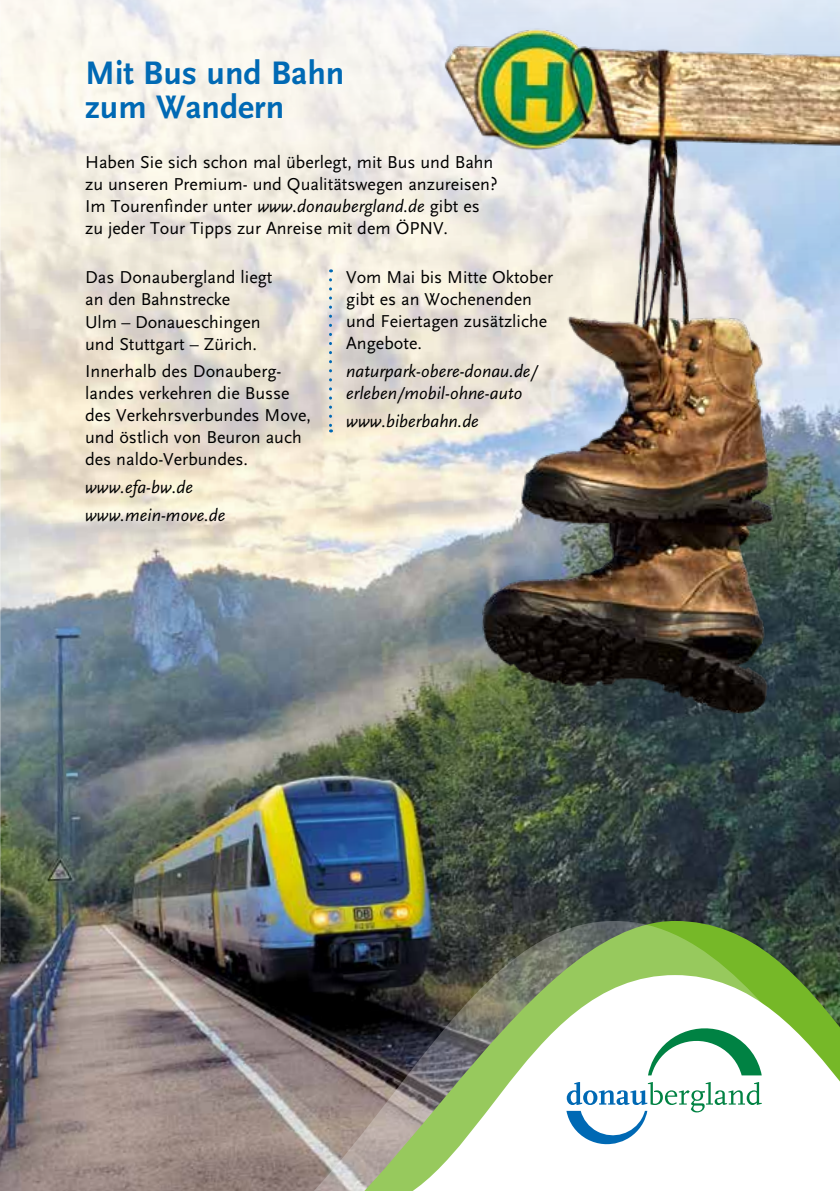
<style>
.page{position:relative;width:840px;height:1191px;background:#fff}
.page>*{position:absolute;margin:0;border:0;box-sizing:border-box;transform-origin:0 0}
.t1{font:700 34px/34px "Scala Sans OT";color:#0069b4}
.t2{font:18px/22px "Scala Sans OT";color:#000}
.t3{font:italic 18px/27.6px "Scala Sans OT";color:#000}
.s1{font-style:italic}
</style>
<div class="page">
<img style="left:1px;top:0;width:838px;height:921px">
<img style="left:0;top:0;width:1px;height:961px">
<div style="left:0;top:0;width:298px;height:528px;background:#000;opacity:.3"></div>
<svg style="left:0;top:449px;width:326px;height:52px"></svg>
<svg style="left:0;top:0;width:349px;height:449px"></svg>
<img style="left:0;top:921px;width:839px;height:270px">
<svg style="left:126px;top:975px;width:713px;height:216px"></svg>
<svg style="left:566px;top:1082px;width:195px;height:62px"></svg>
<svg style="left:647px;top:1027px;width:114px;height:48px"></svg>
<img style="left:437px;top:18px;width:402px;height:721px">
<svg style="left:329px;top:280px;width:3px;height:152px"></svg>
<h1 class="t1" style="left:85px;top:56px;width:261px">Mit Bus und Bahn zum Wandern</h1>
<p class="t2" style="left:85px;top:151px;width:414px">Haben Sie sich schon mal überlegt, mit Bus und Bahn zu unseren Premium- und Qualitätswegen anzureisen?<br>Im Tourenfinder unter <span class="s1">www.donaubergland.de</span> gibt es zu jeder Tour Tipps zur Anreise mit dem ÖPNV.</p>
<p class="t2" style="left:85px;top:267px;width:189px">Das Donaubergland liegt an den Bahnstrecke<br>Ulm – Donaueschingen und Stuttgart – Zürich.</p>
<p class="t2" style="left:85px;top:361px;width:227px">Innerhalb des Donauberg&shy;landes verkehren die Busse des Verkehrsverbundes Move, und östlich von Beuron auch des naldo-Verbundes.</p>
<p class="t3" style="left:85px;top:473px;width:142px">www.efa-bw.de www.mein-move.de</p>
<p class="t2" style="left:346px;top:267px;width:208px">Vom Mai bis Mitte Oktober gibt es an Wochenenden und Feiertagen zusätzliche<br>Angebote.</p>
<p class="t3" style="left:346px;top:360px;width:193px;line-height:22px">naturpark-obere-donau.de/ erleben/mobil-ohne-auto</p>
<p class="t3" style="left:346px;top:407px;width:134px">www.biberbahn.de</p>
</div>
